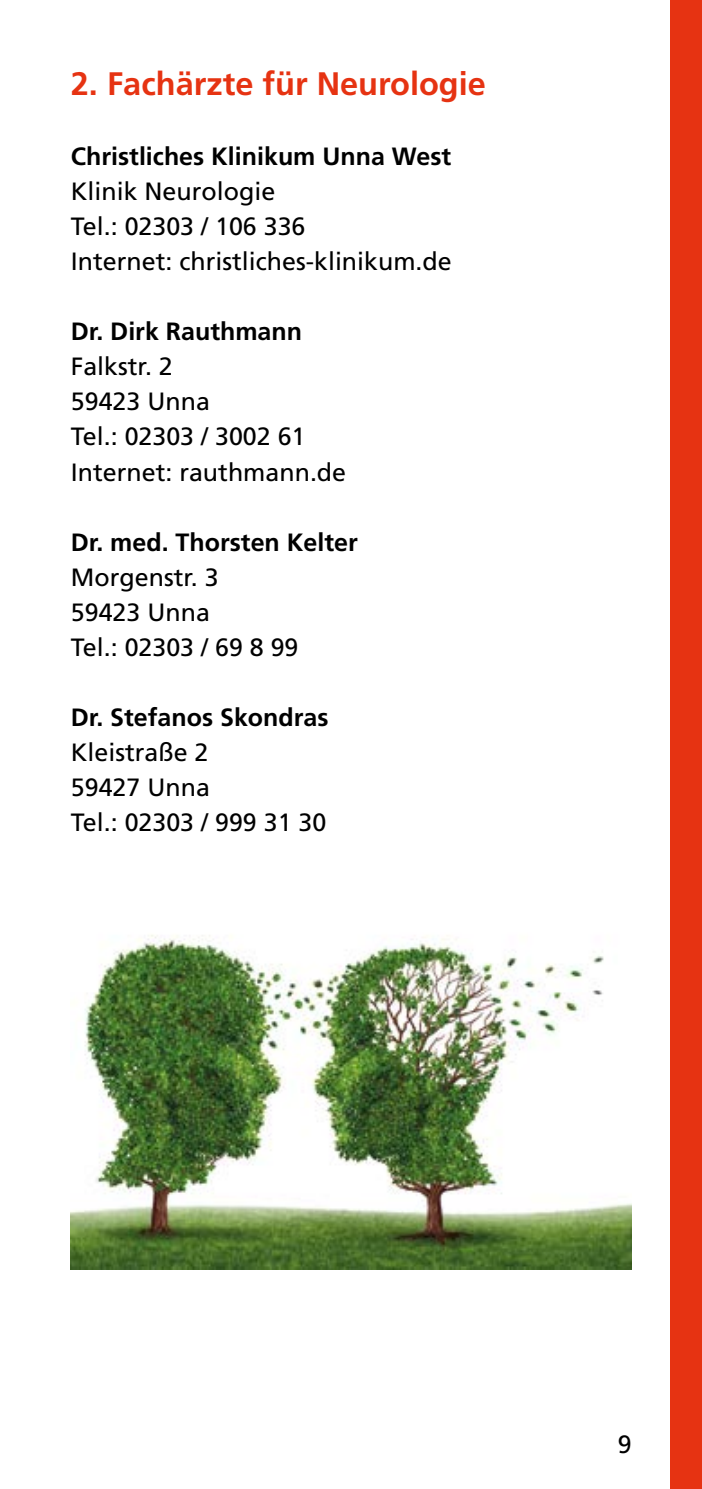
<style>
.page{position:relative;width:702px;height:1489px;background:#fff}
.page>*{position:absolute;margin:0;border:0;box-sizing:border-box;transform-origin:0 0}
.t1{font:700 32.5px "Frutiger LT Std";color:#e63312}
.t2{font:25px/35px "Frutiger LT Std";color:#000}
.t3{font:700 25px "Frutiger LT Std";color:#000}
</style>
<div class="page">
<div style="left:670px;top:0;width:32px;height:1488px;background:#e63312"></div>
<img style="left:71px;top:935px;width:560px;height:334px">
<h1 class="t1" style="left:71px;top:65px;width:416px">2. Fachärzte für Neurologie</h1>
<p class="t3" style="left:71px;top:142px;width:382px">Christliches Klinikum Unna West</p>
<p class="t2" style="left:71px;top:174px;width:382px">Klinik Neurologie<br>Tel.: 02303 / 106 336<br>Internet: christliches-klinikum.de</p>
<p class="t3" style="left:71px;top:317px;width:233px">Dr. Dirk Rauthmann</p>
<p class="t2" style="left:71px;top:349px;width:277px">Falkstr. 2<br>59423 Unna<br>Tel.: 02303 / 3002 61<br>Internet: rauthmann.de</p>
<p class="t3" style="left:71px;top:527px;width:288px">Dr. med. Thorsten Kelter</p>
<p class="t2" style="left:71px;top:559px;width:229px">Morgenstr. 3<br>59423 Unna<br>Tel.: 02303 / 69 8 99</p>
<p class="t3" style="left:71px;top:702px;width:259px">Dr. Stefanos Skondras</p>
<p class="t2" style="left:71px;top:734px;width:257px">Kleistraße 2<br>59427 Unna<br>Tel.: 02303 / 999 31 30</p>
<p class="t2" style="left:617px;top:1426px;width:15px">9</p>
</div>
